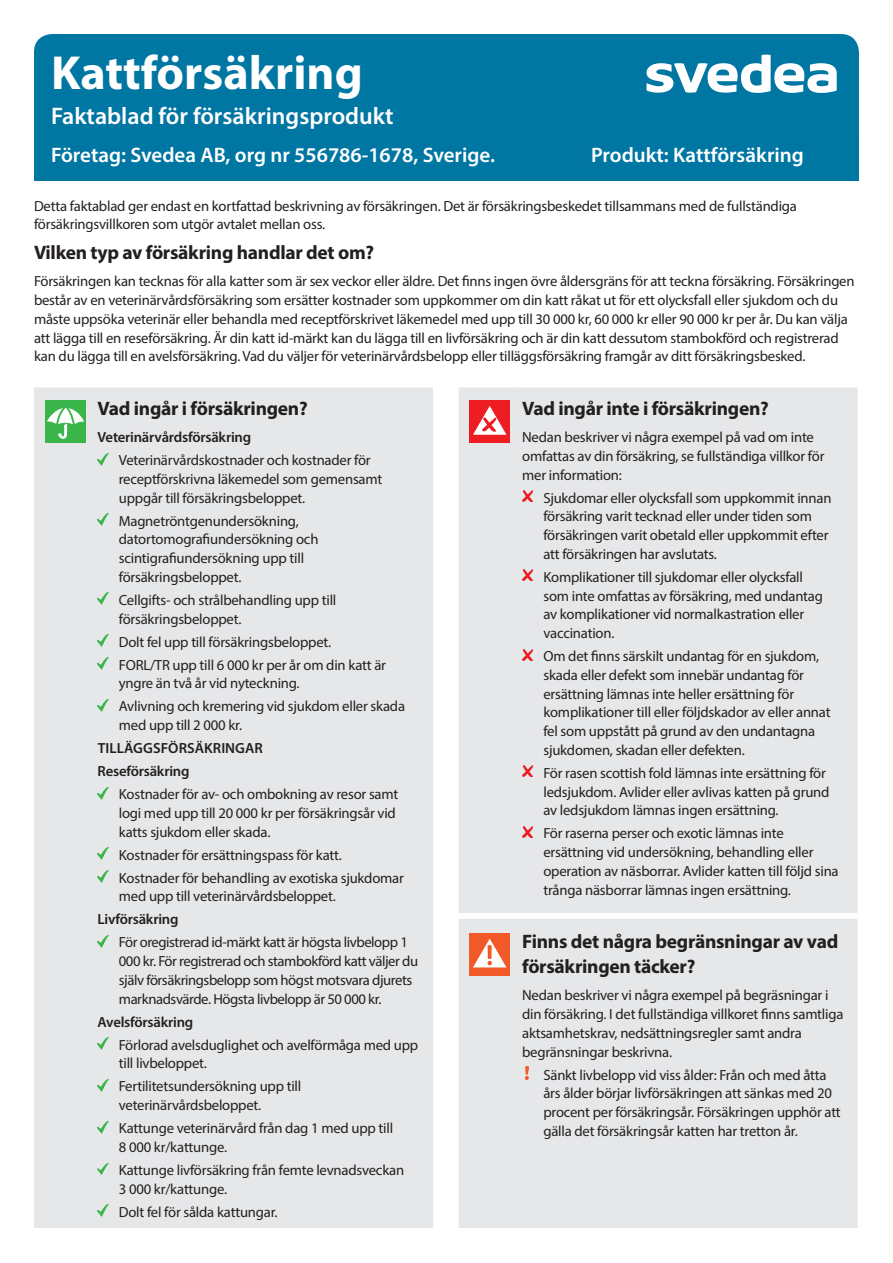
<style>
.page{position:relative;width:893px;height:1263px;background:#fff}
.page>*{position:absolute;margin:0;border:0;box-sizing:border-box;transform-origin:0 0}
.Form_title{font:700 48px "Myriad Pro";color:#fff}
.Form_sub_title{font:600 24px "Myriad Pro";color:#fff}
.Company_Product_head{font:600 21px "Myriad Pro";color:#fff}
.Cover_subhead{font:700 19.5px/25.5px "Myriad Pro";letter-spacing:-.015em;color:#231f20}
.Covered_bullets{font:14.7px/18.8px "Myriad Pro";letter-spacing:-.015em;color:#231f20}
.Covered_bullets-2{font:600 14.7px "Myriad Pro";letter-spacing:-.015em;color:#231f20}
.Covered_bullets-3{font:600 14.7px "Myriad Pro";letter-spacing:.005em;color:#231f20}
</style>
<div class="page">
<div style="left:34px;top:34px;width:825px;height:147px;background:#0076a3;border-radius:18px"></div>
<svg style="left:646px;top:55px;width:191px;height:38px"></svg>
<div style="left:34px;top:387px;width:824px;height:841px;background:#e6e7e9"></div>
<div style="left:459px;top:913px;width:59px;height:6px;background:#fff"></div>
<div style="left:518px;top:913px;width:340px;height:6px;background:#fff"></div>
<div style="left:433px;top:917px;width:26px;height:6px;background:#fff"></div>
<div style="left:45px;top:400px;width:41px;height:43px;background:#3ab54a"></div>
<svg style="left:47px;top:403px;width:37px;height:36px"></svg>
<svg style="left:98px;top:453px;width:10px;height:12px"></svg>
<svg style="left:98px;top:514px;width:10px;height:12px"></svg>
<svg style="left:98px;top:593px;width:10px;height:12px"></svg>
<svg style="left:98px;top:635px;width:10px;height:12px"></svg>
<svg style="left:98px;top:658px;width:10px;height:12px"></svg>
<svg style="left:98px;top:699px;width:10px;height:12px"></svg>
<svg style="left:98px;top:787px;width:10px;height:12px"></svg>
<svg style="left:98px;top:848px;width:10px;height:12px"></svg>
<svg style="left:98px;top:871px;width:10px;height:12px"></svg>
<svg style="left:98px;top:935px;width:10px;height:12px"></svg>
<svg style="left:98px;top:1038px;width:10px;height:12px"></svg>
<svg style="left:98px;top:1079px;width:10px;height:12px"></svg>
<svg style="left:98px;top:1121px;width:10px;height:12px"></svg>
<svg style="left:98px;top:1163px;width:10px;height:12px"></svg>
<svg style="left:98px;top:1205px;width:10px;height:12px"></svg>
<div style="left:469px;top:400px;width:41px;height:43px;background:#ee1d23"></div>
<svg style="left:473px;top:406px;width:33px;height:29px"></svg>
<svg style="left:522px;top:491px;width:11px;height:10px"></svg>
<svg style="left:522px;top:570px;width:11px;height:11px"></svg>
<svg style="left:522px;top:649px;width:11px;height:11px"></svg>
<svg style="left:522px;top:766px;width:11px;height:11px"></svg>
<svg style="left:522px;top:826px;width:11px;height:11px"></svg>
<div style="left:469px;top:933px;width:41px;height:42px;background:#f15929"></div>
<svg style="left:473px;top:939px;width:33px;height:28px"></svg>
<svg style="left:525px;top:1066px;width:4px;height:13px"></svg>
<p class="Form_title" style="left:51px;top:41px;width:313px">Kattförsäkring</p>
<p class="Form_sub_title" style="left:51px;top:100px;width:344px">Faktablad för försäkringsprodukt</p>
<p class="Company_Product_head" style="left:51px;top:141px;width:445px">Företag: Svedea AB, org nr 556786-1678, Sverige.</p>
<p class="Company_Product_head" style="left:591px;top:141px;width:214px">Produkt: Kattförsäkring</p>
<p class="Covered_bullets" style="left:34px;top:196px;width:764px">Detta faktablad ger endast en kortfattad beskrivning av försäkringen. Det är försäkringsbeskedet tillsammans med de fullständiga försäkringsvillkoren som utgör avtalet mellan oss.</p>
<p class="Cover_subhead" style="left:34px;top:239px;width:342px">Vilken typ av försäkring handlar det om?</p>
<p class="Covered_bullets" style="left:34px;top:272px;width:822px">Försäkringen kan tecknas för alla katter som är sex veckor eller äldre. Det finns ingen övre åldersgräns för att teckna försäkring. Försäkringen består av en veterinärvårdsförsäkring som ersätter kostnader som uppkommer om din katt råkat ut för ett olycksfall eller sjukdom och du måste uppsöka veterinär eller behandla med receptförskrivet läkemedel med upp till 30 000 kr, 60 000 kr eller 90 000 kr per år. Du kan välja att lägga till en reseförsäkring. Är din katt id-märkt kan du lägga till en livförsäkring och är din katt dessutom stambokförd och registrerad kan du lägga till en avelsförsäkring. Vad du väljer för veterinärvårdsbelopp eller tilläggsförsäkring framgår av ditt försäkringsbesked.</p>
<p class="Cover_subhead" style="left:98px;top:395px;width:212px">Vad ingår i försäkringen?</p>
<p class="Covered_bullets-2" style="left:98px;top:428px;width:155px">Veterinärvårdsförsäkring</p>
<p class="Covered_bullets" style="left:119px;top:450px;width:265px">Veterinärvårdskostnader och kostnader för receptförskrivna läkemedel som gemensamt uppgår till försäkringsbeloppet.</p>
<p class="Covered_bullets" style="left:119px;top:511px;width:201px">Magnetröntgenundersökning, datortomografiundersökning och scintigrafiundersökning upp till försäkringsbeloppet.</p>
<p class="Covered_bullets" style="left:119px;top:590px;width:219px">Cellgifts- och strålbehandling upp till försäkringsbeloppet.</p>
<p class="Covered_bullets" style="left:119px;top:632px;width:214px">Dolt fel upp till försäkringsbeloppet.</p>
<p class="Covered_bullets" style="left:119px;top:655px;width:269px">FORL/TR upp till 6 000 kr per år om din katt är yngre än två år vid nyteckning.</p>
<p class="Covered_bullets" style="left:119px;top:697px;width:288px">Avlivning och kremering vid sjukdom eller skada med upp till 2 000 kr.</p>
<p class="Covered_bullets-3" style="left:98px;top:739px;width:167px">TILLÄGGSFÖRSÄKRINGAR</p>
<p class="Covered_bullets-2" style="left:98px;top:762px;width:93px">Reseförsäkring</p>
<p class="Covered_bullets" style="left:119px;top:784px;width:281px">Kostnader för av- och ombokning av resor samt logi med upp till 20 000 kr per försäkringsår vid katts sjukdom eller skada.</p>
<p class="Covered_bullets" style="left:119px;top:845px;width:225px">Kostnader för ersättningspass för katt.</p>
<p class="Covered_bullets" style="left:119px;top:868px;width:287px">Kostnader för behandling av exotiska sjukdomar med upp till veterinärvårdsbeloppet.</p>
<p class="Covered_bullets-2" style="left:98px;top:910px;width:82px">Livförsäkring</p>
<p class="Covered_bullets" style="left:119px;top:933px;width:301px">För oregistrerad id-märkt katt är högsta livbelopp 1<br>000 kr. För registrerad och stambokförd katt väljer du själv försäkringsbelopp som högst motsvara djurets marknadsvärde. Högsta livbelopp är 50 000 kr.</p>
<p class="Covered_bullets-2" style="left:98px;top:1012px;width:97px">Avelsförsäkring</p>
<p class="Covered_bullets" style="left:119px;top:1035px;width:301px">Förlorad avelsduglighet och avelförmåga med upp till livbeloppet.</p>
<p class="Covered_bullets" style="left:119px;top:1077px;width:184px">Fertilitetsundersökning upp till veterinärvårdsbeloppet.</p>
<p class="Covered_bullets" style="left:119px;top:1119px;width:276px">Kattunge veterinärvård från dag 1 med upp till<br>8 000 kr/kattunge.</p>
<p class="Covered_bullets" style="left:119px;top:1160px;width:287px">Kattunge livförsäkring från femte levnadsveckan<br>3 000 kr/kattunge.</p>
<p class="Covered_bullets" style="left:119px;top:1202px;width:160px">Dolt fel för sålda kattungar.</p>
<p class="Cover_subhead" style="left:522px;top:395px;width:248px">Vad ingår inte i försäkringen?</p>
<p class="Covered_bullets" style="left:522px;top:427px;width:304px">Nedan beskriver vi några exempel på vad om inte omfattas av din försäkring, se fullständiga villkor för mer information:</p>
<p class="Covered_bullets" style="left:543px;top:488px;width:290px">Sjukdomar eller olycksfall som uppkommit innan försäkring varit tecknad eller under tiden som försäkringen varit obetald eller uppkommit efter att försäkringen har avslutats.</p>
<p class="Covered_bullets" style="left:543px;top:567px;width:281px">Komplikationer till sjukdomar eller olycksfall som inte omfattas av försäkring, med undantag av komplikationer vid normalkastration eller vaccination.</p>
<p class="Covered_bullets" style="left:543px;top:646px;width:289px">Om det finns särskilt undantag för en sjukdom, skada eller defekt som innebär undantag för ersättning lämnas inte heller ersättning för komplikationer till eller följdskador av eller annat fel som uppstått på grund av den undantagna sjukdomen, skadan eller defekten.</p>
<p class="Covered_bullets" style="left:543px;top:763px;width:288px">För rasen scottish fold lämnas inte ersättning för ledsjukdom. Avlider eller avlivas katten på grund av ledsjukdom lämnas ingen ersättning.</p>
<p class="Covered_bullets" style="left:543px;top:824px;width:297px">För raserna perser och exotic lämnas inte ersättning vid undersökning, behandling eller operation av näsborrar. Avlider katten till följd sina trånga näsborrar lämnas ingen ersättning.</p>
<p class="Cover_subhead" style="left:522px;top:927px;width:318px">Finns det några begränsningar av vad försäkringen täcker?</p>
<p class="Covered_bullets" style="left:522px;top:986px;width:323px">Nedan beskriver vi några exempel på begräsningar i din försäkring. I det fullständiga villkoret finns samtliga aktsamhetskrav, nedsättningsregler samt andra begränsningar beskrivna.</p>
<p class="Covered_bullets" style="left:543px;top:1065px;width:299px">Sänkt livbelopp vid viss ålder: Från och med åtta års ålder börjar livförsäkringen att sänkas med 20 procent per försäkringsår. Försäkringen upphör att gälla det försäkringsår katten har tretton år.</p>
</div>
